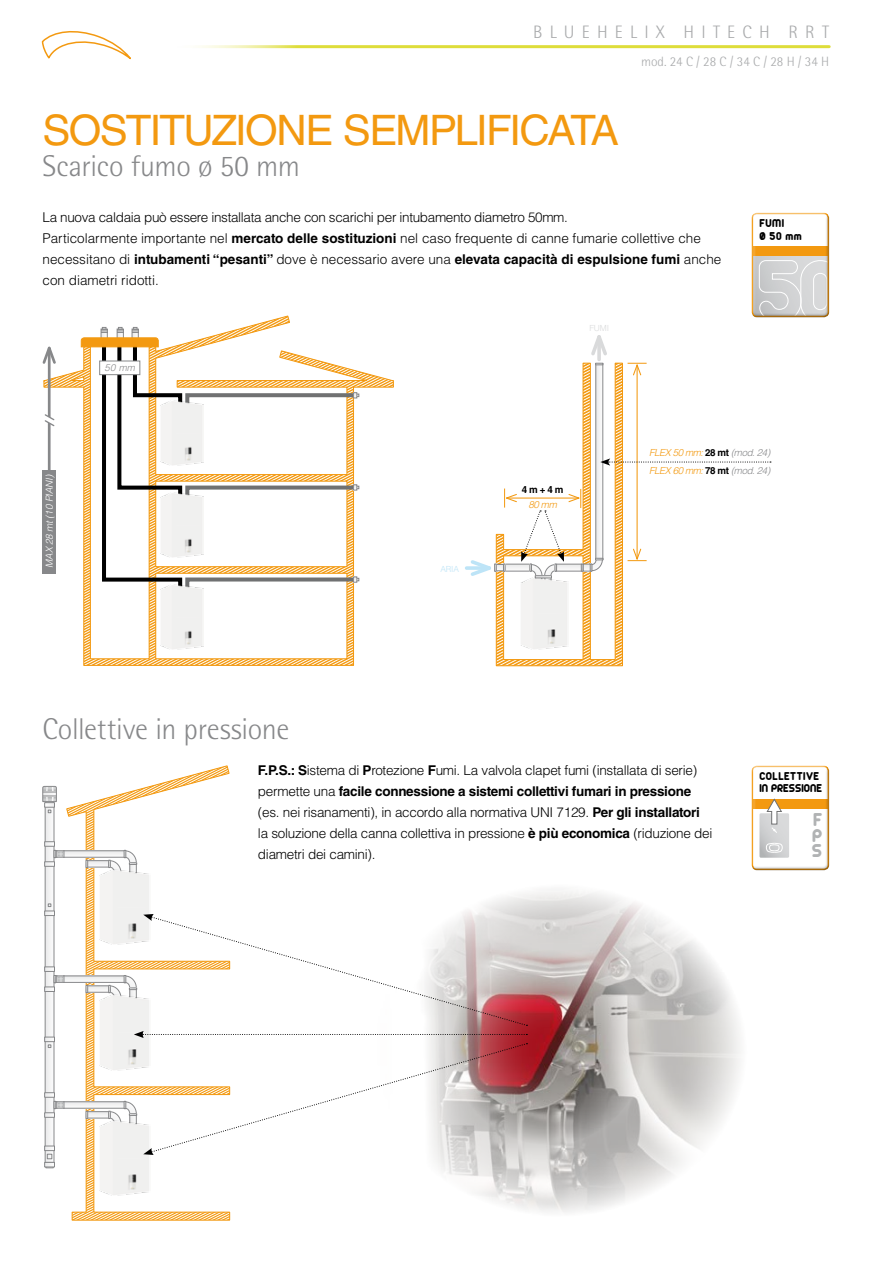
<style>
.page{position:relative;width:893px;height:1263px;background:#fff}
.page>*{position:absolute;margin:0;border:0;box-sizing:border-box;transform-origin:0 0}
.t1{font:42px "Helvetica LT Std";letter-spacing:-.045em;color:#f39910}
.t2{font:300 30px "Rotis Semi Sans Pro";letter-spacing:-.01em;color:#87888a}
.t3{font:20.25px/15.6px "z Arista";color:#b1b3b4;text-align:justify}
.t4{font:300 18px "Rotis Semi Sans Pro";letter-spacing:.4em;color:#a9aaac}
.t5{font:300 13.5px/21px "Helvetica LT Std";letter-spacing:-.02em;color:#000}
.t6{font:300 13.5px/21px "Helvetica LT Std";color:#000}
.t7{font:300 13.5px "Rotis Semi Sans Pro";color:#a9aaac}
.t8{font:12.45px/12.3px "z Arista";letter-spacing:.02em;color:#000}
.t9{font:12.45px/12.3px "z Arista";letter-spacing:.04em;color:#000}
.t10{font:italic 300 9.75px/18px "Helvetica LT Std";letter-spacing:-.04em;color:#f39910}
.t11{font:italic 300 9.75px "Helvetica LT Std";color:#fff}
.t12{font:700 9.75px "Helvetica LT Std";color:#000}
.t13{font:italic 300 9.6px "Helvetica LT Std";color:#87888a}
.t14{font:300 8.4px "Helvetica LT Std";color:#bde4f7}
.t15{font:300 8.4px "Helvetica LT Std";color:#d9dadb}
.s1{font-weight:700}
.s2{font-weight:700;font-style:normal;color:#000}
.s3{color:#87888a}
</style>
<div class="page">
<img style="left:527px;top:890px;width:214px;height:323px">
<div style="left:751px;top:212px;width:81px;height:106px;background:#000;opacity:.5"></div>
<svg style="left:42px;top:316px;width:351px;height:349px"></svg>
<div style="left:43px;top:470px;width:13px;height:103px;background:#87888a"></div>
<svg style="left:468px;top:335px;width:303px;height:331px"></svg>
<img style="left:527px;top:950px;width:118px;height:195px">
<svg style="left:42px;top:766px;width:485px;height:455px"></svg>
<div style="left:751px;top:765px;width:81px;height:106px;background:#000;opacity:.5"></div>
<hr style="left:170px;top:45px;width:659px;height:3px;background:#dedd3a">
<svg style="left:41px;top:31px;width:90px;height:29px"></svg>
<h3 class="t4" style="left:533px;top:22px;width:297px">BLUEHELIX HITECH RRT</h3>
<p class="t7" style="left:641px;top:54px;width:190px">mod. 24 C / 28 C / 34 C / 28 H / 34 H</p>
<h1 class="t1" style="left:43px;top:106px;width:578px">SOSTITUZIONE SEMPLIFICATA</h1>
<h2 class="t2" style="left:43px;top:149px;width:259px">Scarico fumo ø 50 mm</h2>
<p class="t6" style="left:43px;top:207px;width:680px">La nuova caldaia può essere installata anche con scarichi per intubamento diametro 50mm.<br>Particolarmente importante nel <span class="s1">mercato delle sostituzioni</span> nel caso frequente di canne fumarie collettive che necessitano di <span class="s1">intubamenti “pesanti”</span> dove è necessario avere una <span class="s1">elevata capacità di espulsione fumi</span> anche con diametri ridotti.</p>
<p class="t13" style="left:105px;top:362px;width:32px">50 mm</p>
<p class="t15" style="left:589px;top:323px;width:21px">FUMI</p>
<p class="t9" style="left:759px;top:217px;width:44px">FUMI<br>Ø 50 mm</p>
<p class="t11" style="left:43px;top:568px;width:94px;rotate:-90deg">MAX 28 mt (10 PIANI)</p>
<h2 class="t2" style="left:43px;top:712px;width:248px">Collettive in pressione</h2>
<p class="t14" style="left:440px;top:563px;width:20px">ARIA</p>
<p class="t12" style="left:522px;top:484px;width:43px">4 m + 4 m</p>
<p class="t10" style="left:529px;top:496px;width:30px">80 mm</p>
<p class="t10" style="left:649px;top:444px;width:122px">FLEX 50 mm: <span class="s2">28 mt</span> <span class="s3">(mod. 24)<br></span>FLEX 60 mm: <span class="s2">78 mt</span> <span class="s3">(mod. 24)</span></p>
<p class="t5" style="left:258px;top:760px;width:456px"><span class="s1">F.P.S.: S</span>istema di <span class="s1">P</span>rotezione <span class="s1">F</span>umi. La valvola clapet fumi (installata di serie) permette una <span class="s1">facile connessione a sistemi collettivi fumari in pressione </span>(es. nei risanamenti), in accordo alla normativa UNI 7129. <span class="s1">Per gli installatori </span>la soluzione della canna collettiva in pressione <span class="s1">è più economica</span> (riduzione dei diametri dei camini).</p>
<p class="t8" style="left:759px;top:770px;width:64px">COLLETTIVE<br>IN PRESSIONE</p>
<h3 class="t3" style="left:812px;top:811px;width:12px">F P S</h3>
</div>
